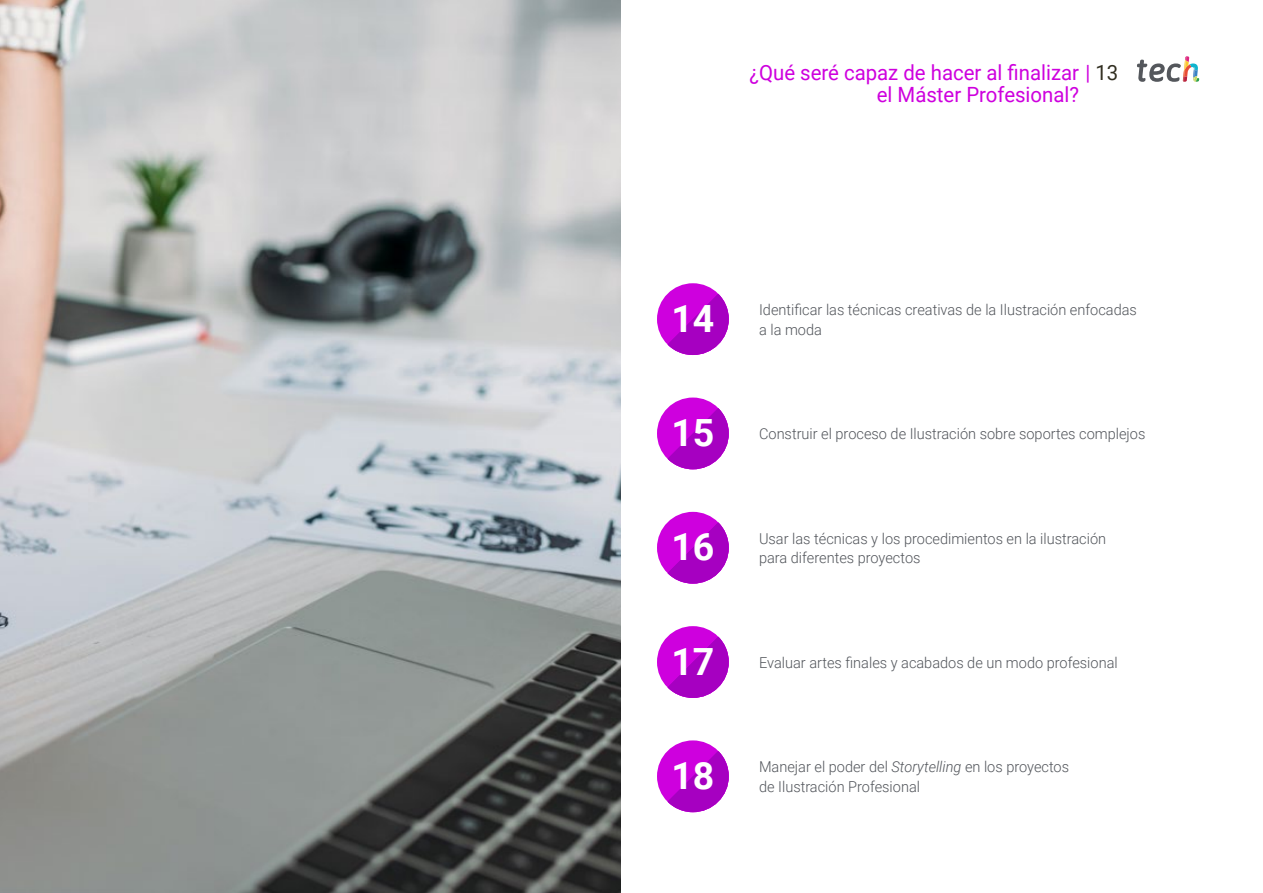
<style>
.page{position:relative;width:1263px;height:893px;background:#fff}
.page>*{position:absolute;margin:0;border:0;box-sizing:border-box;transform-origin:0 0}
.t1{font:700 37.5px "Roboto";color:#fff}
.t2{font:21px/22.5px "Roboto";color:#ce00de}
.t3{font:300 15px/19.5px "Roboto";color:#52555b}
.s1{color:#312e20}
.s2{font-style:italic}
</style>
<div class="page">
<svg style="left:1137px;top:56px;width:62px;height:26px"></svg>
<img style="left:0;top:0;width:621px;height:893px">
<div style="left:657px;top:512px;width:72px;height:72px;background:#ce00de;border-radius:50%"></div>
<svg style="left:667px;top:522px;width:62px;height:62px"></svg>
<div style="left:657px;top:740px;width:72px;height:72px;background:#ce00de;border-radius:50%"></div>
<svg style="left:667px;top:751px;width:62px;height:61px"></svg>
<div style="left:657px;top:626px;width:72px;height:72px;background:#ce00de;border-radius:50%"></div>
<svg style="left:667px;top:637px;width:62px;height:61px"></svg>
<div style="left:657px;top:398px;width:72px;height:71px;background:#ce00de;border-radius:50%"></div>
<svg style="left:667px;top:408px;width:62px;height:61px"></svg>
<div style="left:657px;top:283px;width:72px;height:72px;background:#ce00de;border-radius:50%"></div>
<svg style="left:667px;top:294px;width:62px;height:61px"></svg>
<h2 class="t2" style="left:877px;top:60px;width:243px;text-indent:-127px">¿Qué seré capaz de hacer al finalizar | <span class="s1">13 </span>el Máster Profesional?</h2>
<h1 class="t1" style="left:671px;top:292px;width:45px">14</h1>
<p class="t3" style="left:759px;top:299px;width:379px">Identificar las técnicas creativas de la Ilustración enfocadas a la moda</p>
<h1 class="t1" style="left:671px;top:407px;width:45px">15</h1>
<h1 class="t1" style="left:671px;top:521px;width:45px">16</h1>
<h1 class="t1" style="left:671px;top:635px;width:45px">17</h1>
<h1 class="t1" style="left:671px;top:749px;width:45px">18</h1>
<p class="t3" style="left:759px;top:423px;width:388px">Construir el proceso de Ilustración sobre soportes complejos</p>
<p class="t3" style="left:759px;top:528px;width:349px">Usar las técnicas y los procedimientos en la ilustración para diferentes proyectos</p>
<p class="t3" style="left:759px;top:652px;width:360px">Evaluar artes finales y acabados de un modo profesional</p>
<p class="t3" style="left:759px;top:756px;width:312px">Manejar el poder del <span class="s2">Storytelling</span> en los proyectos de Ilustración Profesional</p>
</div>
